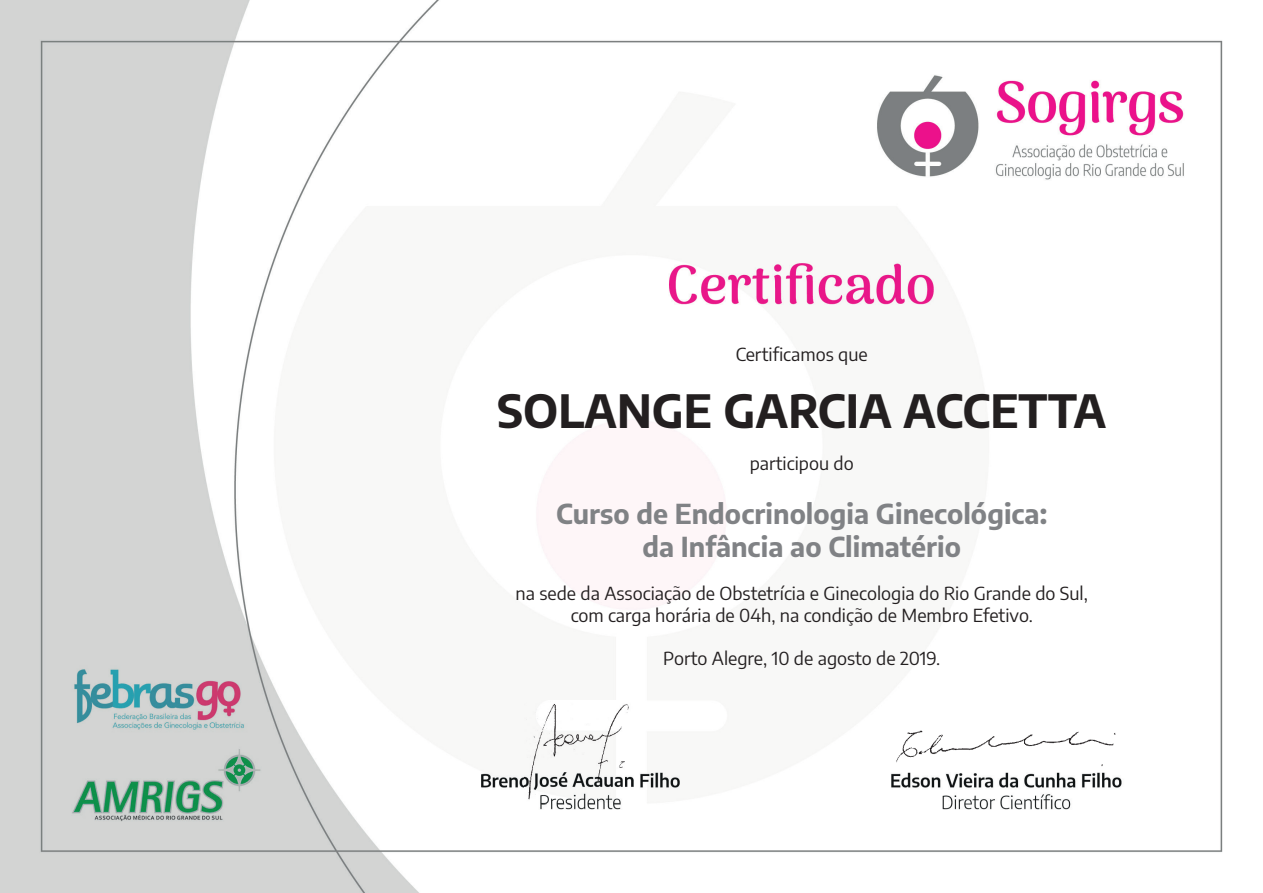
<style>
.page{position:relative;width:1263px;height:893px;background:#fff}
.page>*{position:absolute;margin:0;border:0;box-sizing:border-box;transform-origin:0 0}
.t1{font:700 45px "Encode Sans";color:#231f20}
.t2{font:700 27px/32.4px "Encode Sans";color:#808285;text-align:center}
.t3{font:18px/21.6px "Encode Sans";color:#231f20;text-align:center}
</style>
<div class="page">
<img style="left:0;top:0;width:1223px;height:893px">
<img style="left:524px;top:701px;width:110px;height:102px">
<img style="left:889px;top:726px;width:233px;height:43px">
<p class="t3" style="left:736px;top:342px;width:133px">Certificamos que</p>
<h1 class="t1" style="left:497px;top:377px;width:610px">SOLANGE GARCIA ACCETTA</h1>
<p class="t3" style="left:750px;top:452px;width:106px">participou do</p>
<h2 class="t2" style="left:556px;top:496px;width:492px">Curso de Endocrinologia Ginecológica: da Infância ao Climatério</h2>
<p class="t3" style="left:515px;top:582px;width:574px">na sede da Associação de Obstetrícia e Ginecologia do Rio Grande do Sul, com carga horária de 04h, na condição de Membro Efetivo.</p>
<p class="t3" style="left:663px;top:646px;width:279px">Porto Alegre, 10 de agosto de 2019.</p>
</div>
